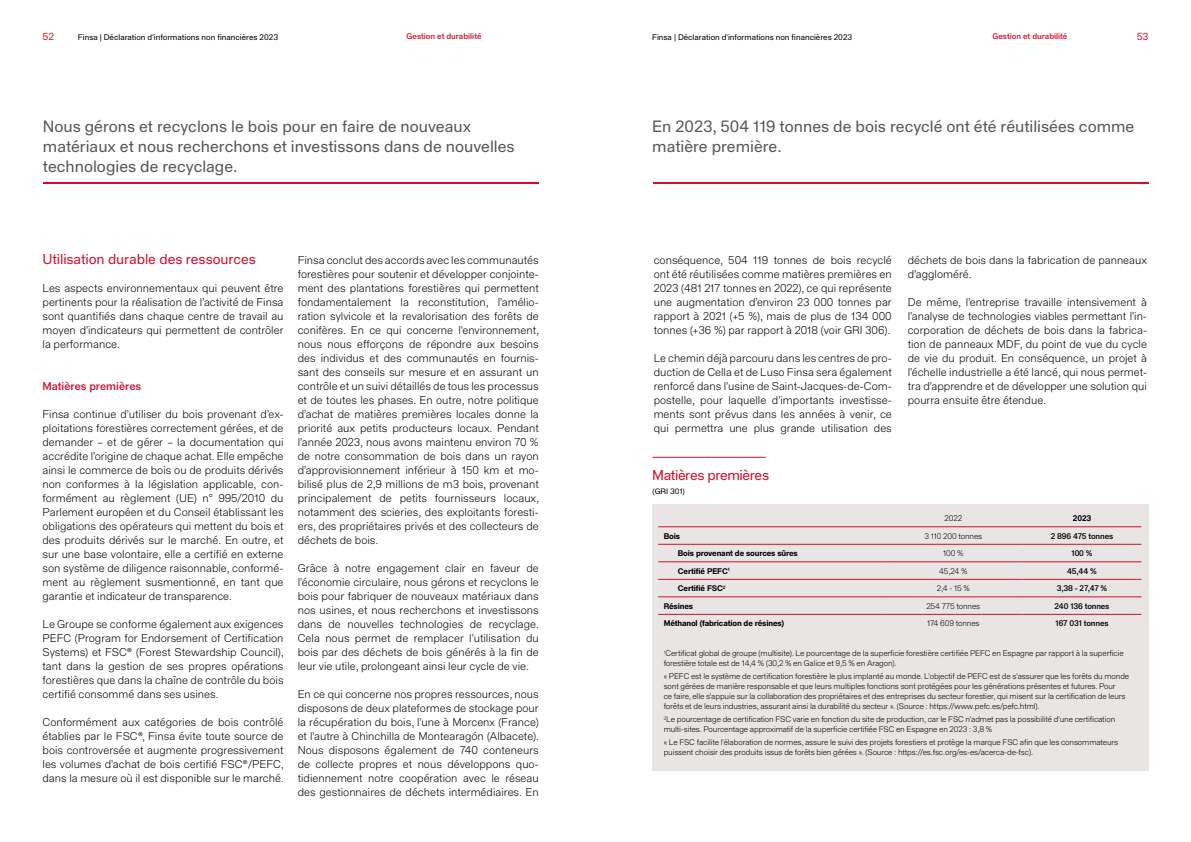
<style>
.page{position:relative;width:1191px;height:842px;background:#fff}
.page>*{position:absolute;margin:0;border:0;box-sizing:border-box;transform-origin:0 0}
.t1{font:16px/20px "Staff Grotesk";color:#575756}
.t2{font:14px "Staff Grotesk";letter-spacing:-.01em;color:#ce132d}
.t3{font:14px "Staff Grotesk";letter-spacing:-.03em;color:#ce132d}
.t4{font:300 11px/14px "Staff Grotesk";color:#000;text-align:justify}
.t5{font:500 11px "Staff Grotesk";color:#ce132d}
.t6{font:10px "Staff Grotesk";color:#ce132d}
.t7{font:300 8px/10px "Staff Grotesk";letter-spacing:-.015em;color:#000}
.t8{font:8px "Staff Grotesk";color:#000}
.t9{font:700 8px "Staff Grotesk";letter-spacing:-.015em;color:#000}
.t10{font:500 8px "Staff Grotesk";letter-spacing:-.015em;color:#000}
.t11{font:500 8px "Staff Grotesk";color:#ce132d}
.t12{font:7.7px "Staff Grotesk";color:#000;scale:1.04 1}
</style>
<div class="page">
<hr style="left:43px;top:182px;width:496px;height:1px;background:#dd052b">
<hr style="left:653px;top:182px;width:495px;height:1px;background:#ce1428">
<div style="left:652px;top:505px;width:496px;height:266px;background:#e8e5e4"></div>
<hr style="left:658px;top:526px;width:226px;height:1px;background:#ce1428">
<hr style="left:884px;top:526px;width:138px;height:1px;background:#ce1428">
<hr style="left:1022px;top:526px;width:119px;height:1px;background:#ce1428">
<hr style="left:658px;top:544px;width:226px;height:1px;background:#ce1428">
<hr style="left:884px;top:544px;width:138px;height:1px;background:#ce1428">
<hr style="left:1022px;top:544px;width:119px;height:1px;background:#ce1428">
<hr style="left:658px;top:561px;width:226px;height:1px;background:#ce1428">
<hr style="left:884px;top:561px;width:138px;height:1px;background:#ce1428">
<hr style="left:1022px;top:561px;width:119px;height:1px;background:#ce1428">
<hr style="left:658px;top:579px;width:226px;height:1px;background:#ce1428">
<hr style="left:884px;top:579px;width:138px;height:1px;background:#ce1428">
<hr style="left:1022px;top:579px;width:119px;height:1px;background:#ce1428">
<hr style="left:658px;top:596px;width:226px;height:1px;background:#ce1428">
<hr style="left:884px;top:596px;width:138px;height:1px;background:#ce1428">
<hr style="left:1022px;top:596px;width:119px;height:1px;background:#ce1428">
<hr style="left:658px;top:614px;width:226px;height:1px;background:#ce1428">
<hr style="left:884px;top:614px;width:138px;height:1px;background:#ce1428">
<hr style="left:1022px;top:614px;width:119px;height:1px;background:#ce1428">
<hr style="left:652px;top:457px;width:113px;height:1px;background:#ce1428">
<p class="t6" style="left:43px;top:30px;width:13px">52</p>
<p class="t8" style="left:78px;top:32px;width:202px">Finsa | Déclaration d'informations non financières 2023</p>
<p class="t11" style="left:406px;top:32px;width:76px">Gestion et durabilité</p>
<p class="t8" style="left:652px;top:32px;width:202px">Finsa | Déclaration d'informations non financières 2023</p>
<p class="t6" style="left:1136px;top:30px;width:13px">53</p>
<p class="t11" style="left:992px;top:31px;width:76px">Gestion et durabilité</p>
<h1 class="t1" style="left:43px;top:116px;width:473px">Nous gérons et recyclons le bois pour en faire de nouveaux matériaux et nous recherchons et investissons dans de nouvelles technologies de recyclage.</h1>
<p class="t2" style="left:43px;top:250px;width:215px">Utilisation durable des ressources</p>
<p class="t4" style="left:43px;top:281px;width:242px">Les aspects environnementaux qui peuvent être pertinents pour la réalisation de l’activité de Finsa sont quantifiés dans chaque centre de travail au moyen d’indicateurs qui permettent de contrôler la performance.</p>
<p class="t5" style="left:43px;top:379px;width:100px">Matières premières</p>
<p class="t4" style="left:43px;top:407px;width:242px">Finsa continue d’utiliser du bois provenant d’ex&shy;ploitations forestières correctement gérées, et de demander – et de gérer – la documentation qui accrédite l’origine de chaque achat. Elle empêche ainsi le commerce de bois ou de produits dérivés non conformes à la législation applicable, con&shy;formément au règlement (UE) n° 995/2010 du Parlement européen et du Conseil établissant les obligations des opérateurs qui mettent du bois et des produits dérivés sur le marché. En outre, et sur une base volontaire, elle a certifié en externe son système de diligence raisonnable, conformé&shy;ment au règlement susmentionné, en tant que garantie et indicateur de transparence.</p>
<p class="t4" style="left:43px;top:617px;width:243px">Le Groupe se conforme également aux exigences PEFC (Program for Endorsement of Certification Systems) et FSC® (Forest Stewardship Council), tant dans la gestion de ses propres opérations forestières que dans la chaîne de contrôle du bois certifié consommé dans ses usines.</p>
<p class="t4" style="left:43px;top:715px;width:243px">Conformément aux catégories de bois contrôlé établies par le FSC®, Finsa évite toute source de bois controversée et augmente progressivement les volumes d’achat de bois certifié FSC®/PEFC, dans la mesure où il est disponible sur le marché.</p>
<p class="t4" style="left:298px;top:253px;width:243px">Finsa conclut des accords avec les communautés forestières pour soutenir et développer conjointe&shy;ment des plantations forestières qui permettent fondamentalement la reconstitution, l’amélio&shy;ration sylvicole et la revalorisation des forêts de conifères. En ce qui concerne l’environnement, nous nous efforçons de répondre aux besoins des individus et des communautés en fournis&shy;sant des conseils sur mesure et en assurant un contrôle et un suivi détaillés de tous les processus et de toutes les phases. En outre, notre politique d’achat de matières premières locales donne la priorité aux petits producteurs locaux. Pendant l’année 2023, nous avons maintenu environ 70 % de notre consommation de bois dans un rayon d’approvisionnement inférieur à 150 km et mo&shy;bilisé plus de 2,9 millions de m3 bois, provenant principalement de petits fournisseurs locaux, notamment des scieries, des exploitants foresti&shy;ers, des propriétaires privés et des collecteurs de déchets de bois.</p>
<p class="t4" style="left:298px;top:561px;width:243px">Grâce à notre engagement clair en faveur de l’économie circulaire, nous gérons et recyclons le bois pour fabriquer de nouveaux matériaux dans nos usines, et nous recherchons et investissons dans de nouvelles technologies de recyclage.<br>Cela nous permet de remplacer l’utilisation du bois par des déchets de bois générés à la fin de leur vie utile, prolongeant ainsi leur cycle de vie.</p>
<p class="t4" style="left:298px;top:687px;width:243px">En ce qui concerne nos propres ressources, nous disposons de deux plateformes de stockage pour la récupération du bois, l’une à Morcenx (France) et l’autre à Chinchilla de Montearagón (Albacete).<br>Nous disposons également de 740 conteneurs de collecte propres et nous développons quo&shy;tidiennement notre coopération avec le réseau des gestionnaires de déchets intermédiaires. En</p>
<h1 class="t1" style="left:652px;top:116px;width:483px">En 2023, 504 119 tonnes de bois recyclé ont été réutilisées comme matière première.</h1>
<p class="t4" style="left:653px;top:253px;width:240px">conséquence, 504 119 tonnes de bois recyclé ont été réutilisées comme matières premières en 2023 (481 217 tonnes en 2022), ce qui représente une augmentation d’environ 23 000 tonnes par rapport à 2021 (+5 %), mais de plus de 134 000 tonnes (+36 %) par rapport à 2018 (voir GRI 306).</p>
<p class="t4" style="left:653px;top:351px;width:240px">Le chemin déjà parcouru dans les centres de pro&shy;duction de Cella et de Luso Finsa sera également renforcé dans l’usine de Saint-Jacques-de-Com&shy;postelle, pour laquelle d’importants investisse&shy;ments sont prévus dans les années à venir, ce qui permettra une plus grande utilisation des</p>
<p class="t3" style="left:652px;top:467px;width:118px">Matières premières</p>
<p class="t12" style="left:652px;top:487px;width:33px">(GRI 301)</p>
<p class="t4" style="left:907px;top:253px;width:241px">déchets de bois dans la fabrication de panneaux d’aggloméré.</p>
<p class="t4" style="left:907px;top:295px;width:241px">De même, l’entreprise travaille intensivement à l’analyse de technologies viables permettant l’in&shy;corporation de déchets de bois dans la fabrica&shy;tion de panneaux MDF, du point de vue du cycle de vie du produit. En conséquence, un projet à l’échelle industrielle a été lancé, qui nous permet&shy;tra d’apprendre et de développer une solution qui pourra ensuite être étendue.</p>
<p class="t7" style="left:944px;top:513px;width:19px">2022</p>
<p class="t9" style="left:1072px;top:513px;width:20px">2023</p>
<p class="t9" style="left:663px;top:531px;width:18px">Bois</p>
<p class="t7" style="left:924px;top:531px;width:59px">3 110 200 tonnes</p>
<p class="t10" style="left:1050px;top:531px;width:64px">2 896 475 tonnes</p>
<p class="t9" style="left:678px;top:548px;width:121px">Bois provenant de sources sûres</p>
<p class="t7" style="left:943px;top:548px;width:22px">100 %</p>
<p class="t10" style="left:1071px;top:548px;width:23px">100 %</p>
<p class="t9" style="left:678px;top:566px;width:54px">Certifié PEFC<sup>1</sup></p>
<p class="t7" style="left:939px;top:566px;width:30px">45,24 %</p>
<p class="t10" style="left:1067px;top:566px;width:31px">45,44 %</p>
<p class="t9" style="left:678px;top:583px;width:49px">Certifié FSC<sup>2</sup></p>
<p class="t7" style="left:936px;top:583px;width:35px">2,4 - 15 %</p>
<p class="t10" style="left:1056px;top:583px;width:52px">3,38 - 27,47 %</p>
<p class="t9" style="left:663px;top:601px;width:31px">Résines</p>
<p class="t7" style="left:926px;top:601px;width:55px">254 775 tonnes</p>
<p class="t10" style="left:1054px;top:601px;width:56px">240 136 tonnes</p>
<p class="t9" style="left:663px;top:618px;width:122px">Méthanol (fabrication de résines)</p>
<p class="t7" style="left:927px;top:618px;width:54px">174 609 tonnes</p>
<p class="t10" style="left:1055px;top:618px;width:55px">167 031 tonnes</p>
<p class="t7" style="left:663px;top:648px;width:461px"><sup>1</sup>Certificat global de groupe (multisite). Le pourcentage de la superficie forestière certifiée PEFC en Espagne par rapport à la superficie forestière totale est de 14,4 % (30,2 % en Galice et 9,5 % en Aragon).</p>
<p class="t7" style="left:663px;top:671px;width:467px">« PEFC est le système de certification forestière le plus implanté au monde. L'objectif de PEFC est de s'assurer que les forêts du monde sont gérées de manière responsable et que leurs multiples fonctions sont protégées pour les générations présentes et futures. Pour<br>ce faire, elle s'appuie sur la collaboration des propriétaires et des entreprises du secteur forestier, qui misent sur la certification de leurs forêts et de leurs industries, assurant ainsi la durabilité du secteur ». (Source : https://www.pefc.es/pefc.html).</p>
<p class="t7" style="left:663px;top:714px;width:453px"><sup>2</sup>Le pourcentage de certification FSC varie en fonction du site de production, car le FSC n'admet pas la possibilité d'une certification multi-sites. Pourcentage approximatif de la superficie certifiée FSC en Espagne en 2023 : 3,8 %</p>
<p class="t7" style="left:663px;top:737px;width:456px">« Le FSC facilite l'élaboration de normes, assure le suivi des projets forestiers et protège la marque FSC afin que les consommateurs puissent choisir des produits issus de forêts bien gérées ». (Source : https://es.fsc.org/es-es/acerca-de-fsc).</p>
</div>
